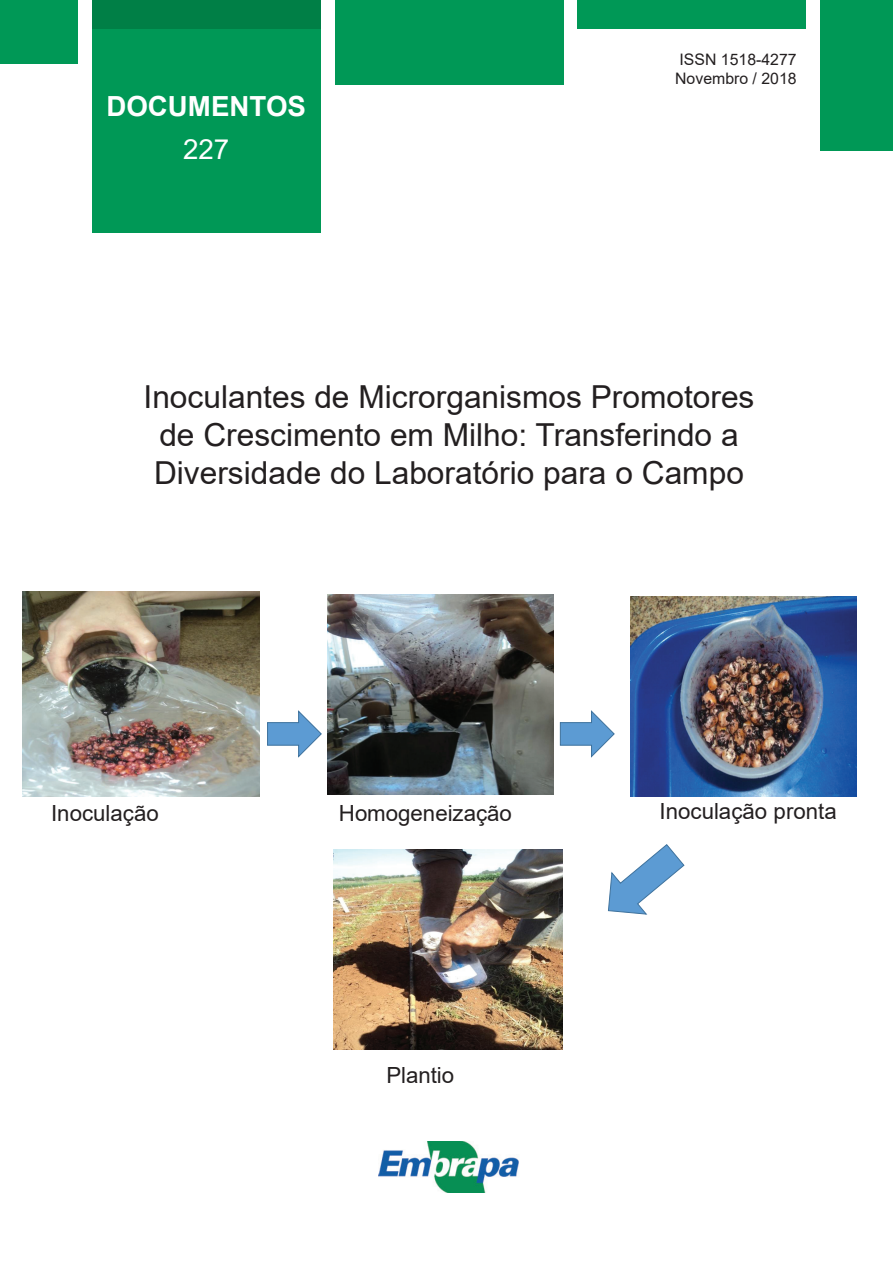
<style>
.page{position:relative;width:893px;height:1263px;background:#fff}
.page>*{position:absolute;margin:0;border:0;box-sizing:border-box;transform-origin:0 0}
.t1{font:31.65px/38px "Arial";color:#231f20;text-align:center}
.t2{font:700 27.75px "Arial";color:#fff}
.t3{font:27.75px "Arial";color:#fff}
.t4{font:22.35px "Arial";color:#231f20}
.t5{font:22.2px "Arial";color:#231f20}
.t6{font:15.9px/19px "Arial";color:#231f20}
</style>
<div class="page">
<div style="left:92px;top:0;width:229px;height:232px;background:#009856"></div>
<div style="left:335px;top:0;width:228px;height:84px;background:#009856"></div>
<div style="left:577px;top:0;width:229px;height:28px;background:#009856"></div>
<div style="left:92px;top:0;width:229px;height:28px;background:#007f46"></div>
<img style="left:379px;top:1141px;width:140px;height:52px">
<div style="left:820px;top:0;width:73px;height:150px;background:#009856"></div>
<div style="left:0;top:0;width:78px;height:63px;background:#009856"></div>
<img style="left:23px;top:592px;width:237px;height:205px">
<img style="left:328px;top:594px;width:226px;height:200px">
<img style="left:630px;top:596px;width:226px;height:200px">
<img style="left:334px;top:850px;width:228px;height:200px">
<svg style="left:267px;top:710px;width:55px;height:48px"></svg>
<svg style="left:559px;top:710px;width:56px;height:48px"></svg>
<svg style="left:608px;top:844px;width:77px;height:71px"></svg>
<p class="t2" style="left:106px;top:86px;width:201px">DOCUMENTOS</p>
<p class="t3" style="left:183px;top:130px;width:48px">227</p>
<p class="t6" style="left:675px;top:50px;width:123px">ISSN 1518-4277<br>Novembro / 2018</p>
<p class="t1" style="left:144px;top:378px;width:612px">Inoculantes de Microrganismos Promotores de Crescimento em Milho: Transferindo a<br>Diversidade do Laboratório para o Campo</p>
<p class="t5" style="left:51px;top:798px;width:109px">Inoculação</p>
<p class="t4" style="left:339px;top:797px;width:175px">Homogeneização</p>
<p class="t5" style="left:660px;top:796px;width:179px">Inoculação pronta</p>
<p class="t5" style="left:386px;top:1060px;width:69px">Plantio</p>
</div>
